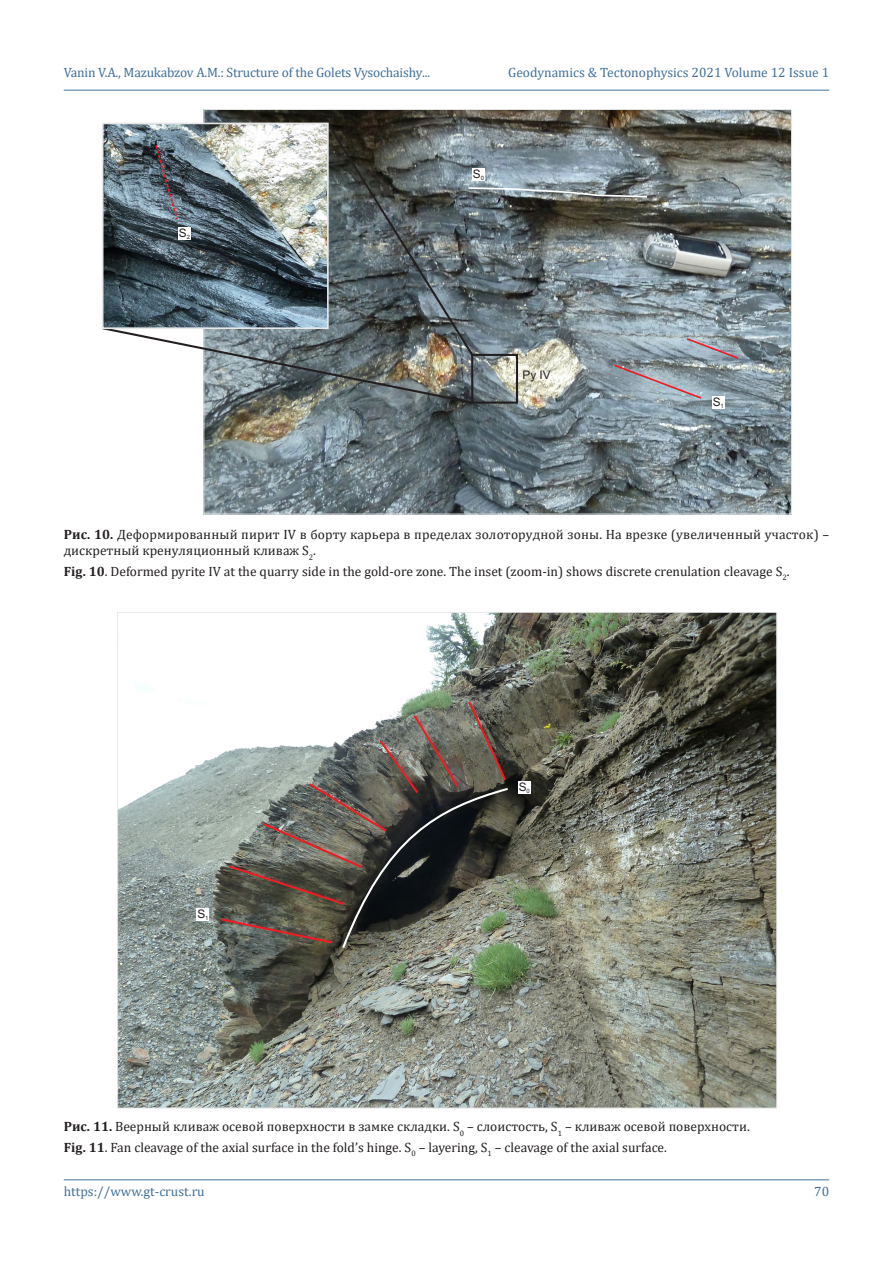
<style>
.page{position:relative;width:893px;height:1263px;background:#fff}
.page>*{position:absolute;margin:0;border:0;box-sizing:border-box;transform-origin:0 0}
.t1{font:13.5px/16.2px "Cambria";color:#231f20}
.t2{font:13.5px "Cambria";letter-spacing:-.01em;color:#427098}
.t3{font:11.85px "Arial";color:#231f20}
.t4{font:11.7px "Arial";color:#231f20}
.s1{font-weight:700}
</style>
<div class="page">
<hr style="left:64px;top:1179px;width:765px;height:1px;background:#427098">
<hr style="left:64px;top:90px;width:765px;height:1px;background:#427098">
<img style="left:206px;top:111px;width:584px;height:401px">
<svg style="left:519px;top:186px;width:130px;height:12px;background:#8b9396"></svg>
<svg style="left:612px;top:337px;width:128px;height:63px;background:#959fa8"></svg>
<img style="left:102px;top:121px;width:417px;height:284px">
<div style="left:178px;top:227px;width:13px;height:13px;background:#fff"></div>
<div style="left:472px;top:168px;width:13px;height:13px;background:#fff"></div>
<div style="left:712px;top:396px;width:12px;height:13px;background:#fff"></div>
<div style="left:102px;top:123px;width:227px;height:206px;border:2px solid #e6e7e9"></div>
<img style="left:119px;top:614px;width:656px;height:492px">
<svg style="left:218px;top:699px;width:290px;height:246px"></svg>
<div style="left:196px;top:908px;width:13px;height:13px;background:#fff"></div>
<svg style="left:340px;top:786px;width:170px;height:164px;background:#494943"></svg>
<div style="left:518px;top:782px;width:13px;height:12px;background:#fff"></div>
<p class="t2" style="left:64px;top:65px;width:368px">Vanin V.A., Mazukabzov A.M.: Structure of the Golets Vysochaishy...</p>
<p class="t4" style="left:179px;top:228px;width:13px">S<sub>2</sub></p>
<p class="t2" style="left:508px;top:65px;width:323px">Geodynamics &amp; Tectonophysics 2021 Volume 12 Issue 1</p>
<p class="t4" style="left:473px;top:169px;width:13px">S<sub>0</sub></p>
<p class="t4" style="left:523px;top:370px;width:30px">Py IV</p>
<p class="t4" style="left:713px;top:397px;width:13px">S<sub>1</sub></p>
<p class="t1" style="left:64px;top:526px;width:767px"><span class="s1">Рис. 10.</span> Деформированный пирит IV в борту карьера в пределах золоторудной зоны. На врезке (увеличенный участок) – дискретный кренуляционный кливаж S<sub>2</sub>.</p>
<p class="t1" style="left:64px;top:563px;width:727px"><span class="s1">Fig. 10</span>. Deformed pyrite IV at the quarry side in the gold-ore zone. The inset (zoom-in) shows discrete crenulation cleavage S<sub>2</sub>.</p>
<p class="t3" style="left:197px;top:907px;width:13px">S<sub>1</sub></p>
<p class="t3" style="left:519px;top:780px;width:13px">S<sub>0</sub></p>
<p class="t1" style="left:64px;top:1116px;width:688px;line-height:20.4px"><span class="s1">Рис. 11.</span> Веерный кливаж осевой поверхности в замке складки. S<sub>0</sub> – слоистость, S<sub>1</sub> – кливаж осевой поверхности.<br><span class="s1">Fig. 11</span>. Fan cleavage of the axial surface in the fold’s hinge. S<sub>0</sub> – layering, S<sub>1</sub> – cleavage of the axial surface.</p>
<p class="t2" style="left:64px;top:1183px;width:142px">https://www.gt-crust.ru</p>
<p class="t2" style="left:814px;top:1183px;width:16px">70</p>
</div>
